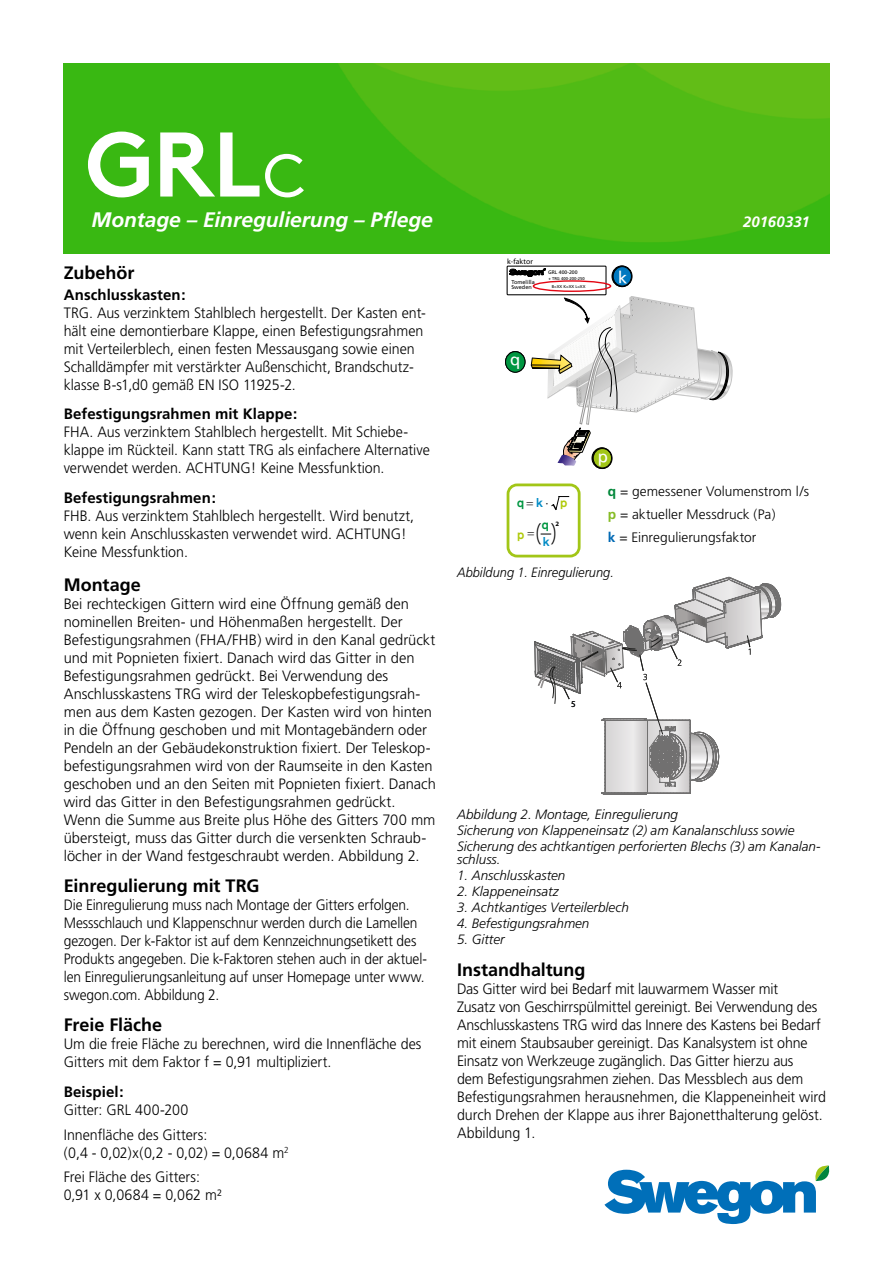
<style>
.page{position:relative;width:893px;height:1263px;background:#fff}
.page>*{position:absolute;margin:0;border:0;box-sizing:border-box;transform-origin:0 0}
.t1{font:700 91.5px "Swegon Brown";color:#fff}
.t2{font:300 22.65px "Neo Sans Std";color:#000}
.t3{font:italic 700 21px "Frutiger";letter-spacing:-.005em;color:#fff}
.t4{font:700 18px "Frutiger";letter-spacing:-.005em;color:#000}
.t5{font:300 15px/18px "Frutiger";letter-spacing:-.005em;color:#000;scale:.95 1}
.t6{font:300 15px/18px "Frutiger";letter-spacing:-.005em;color:#000}
.t7{font:300 15px/18px "Frutiger";letter-spacing:-.005em;color:#000;scale:.92 1}
.t8{font:700 15px "Frutiger";letter-spacing:.005em;color:#000}
.t9{font:300 15px "Frutiger";letter-spacing:.015em;color:#000;scale:.95 1}
.t10{font:italic 700 15px "Frutiger";letter-spacing:.01em;color:#fff}
.t11{font:300 13.65px/22.8px "Frutiger";color:#000}
.t12{font:italic 300 13.5px/16.2px "Frutiger";color:#000}
.t13{font:italic 300 13.5px "Frutiger";color:#000;scale:.95 1}
.t14{font:500 12.75px "Akzidenz Grotesk BE";color:#009641}
.t15{font:500 12.75px "Akzidenz Grotesk BE";color:#008bc5}
.t16{font:500 12.75px "Akzidenz Grotesk BE";color:#afca0b}
.t17{font:8.85px "Myriad Pro";color:#010203}
.t18{font:7.65px "Myriad Pro";letter-spacing:.02em;color:#000}
.t19{font:700 6.6px "Myriad Pro";color:#000}
.t20{font:5.55px/5.6px "Frutiger";color:#000}
.t21{font:5.1px "Frutiger";color:#000}
.t22{font:4.2px/8.2px "Frutiger";color:#000;text-align:right}
.s1{font-weight:300}
.s2{color:#008bc5}
.s3{color:#000}
.s4{color:#afca0b}
.s5{font-weight:700;color:#008739}
.s6{font-weight:700;color:#86bc25}
.s7{font-weight:700;color:#0069b4}
</style>
<div class="page">
<div style="left:507px;top:266px;width:99px;height:29px;border:1px solid #000"></div>
<svg style="left:509px;top:268px;width:37px;height:8px"></svg>
<div style="left:533px;top:280px;width:78px;height:12px;border:1px solid #e30613;border-radius:50%"></div>
<div style="left:507px;top:483px;width:74px;height:74px;border:3px solid #a2c617;border-radius:9px"></div>
<svg style="left:551px;top:496px;width:18px;height:14px"></svg>
<svg style="left:613px;top:266px;width:19px;height:21px"></svg>
<div style="left:612px;top:266px;width:20px;height:21px;border:1px solid #000;border-radius:50%"></div>
<div style="left:613px;top:266px;width:19px;height:20px;border:1px solid #000;border-radius:50%"></div>
<div style="left:592px;top:448px;width:19px;height:20px;background:#000;border-radius:50%"></div>
<div style="left:592px;top:448px;width:20px;height:21px;border:1px solid #000;border-radius:50%"></div>
<div style="left:593px;top:448px;width:19px;height:20px;border:1px solid #000;border-radius:50%"></div>
<div style="left:505px;top:351px;width:20px;height:21px;background:#000c05;border-radius:50%"></div>
<div style="left:505px;top:351px;width:20px;height:21px;border:1px solid #000;border-radius:50%"></div>
<svg style="left:505px;top:352px;width:20px;height:20px"></svg>
<div style="left:505px;top:351px;width:20px;height:22px;border:1px solid #000;border-radius:50%"></div>
<svg style="left:535px;top:577px;width:246px;height:218px"></svg>
<svg style="left:604px;top:1165px;width:226px;height:59px"></svg>
<img style="left:64px;top:64px;width:765px;height:189px">
<svg style="left:619px;top:270px;width:8px;height:13px"></svg>
<svg style="left:530px;top:296px;width:202px;height:170px"></svg>
<svg style="left:511px;top:356px;width:8px;height:13px"></svg>
<h1 class="t1" style="left:85px;top:90px;width:223px">GRL<span class="s1">c</span></h1>
<h3 class="t3" style="left:92px;top:207px;width:343px">Montage – Einregulierung – Pflege</h3>
<p class="t10" style="left:743px;top:213px;width:68px">20160331</p>
<p class="t4" style="left:64px;top:262px;width:72px">Zubehör</p>
<p class="t8" style="left:64px;top:286px;width:123px">Anschlusskasten:</p>
<p class="t5" style="left:64px;top:304px;width:383px">TRG. Aus verzinktem Stahlblech hergestellt. Der Kasten ent&shy;hält eine demontierbare Klappe, einen Befestigungsrahmen mit Verteilerblech, einen festen Messausgang sowie einen Schalldämpfer mit verstärkter Außenschicht, Brandschutz&shy;klasse B-s1,d0 gemäß EN ISO 11925-2.</p>
<p class="t8" style="left:64px;top:405px;width:235px">Befestigungsrahmen mit Klappe:</p>
<p class="t5" style="left:64px;top:423px;width:387px">FHA. Aus verzinktem Stahlblech hergestellt. Mit Schiebe&shy;klappe im Rückteil. Kann statt TRG als einfachere Alternative verwendet werden. ACHTUNG! Keine Messfunktion.</p>
<p class="t8" style="left:64px;top:489px;width:154px">Befestigungsrahmen:</p>
<p class="t5" style="left:64px;top:506px;width:370px">FHB. Aus verzinktem Stahlblech hergestellt. Wird benutzt, wenn kein Anschlusskasten verwendet wird. ACHTUNG!<br>Keine Messfunktion.</p>
<p class="t4" style="left:64px;top:574px;width:78px">Montage</p>
<p class="t6" style="left:64px;top:595px;width:374px">Bei rechteckigen Gittern wird eine Öffnung gemäß den nominellen Breiten- und Höhenmaßen hergestellt. Der Befestigungsrahmen (FHA/FHB) wird in den Kanal gedrückt und mit Popnieten fixiert. Danach wird das Gitter in den Befestigungsrahmen gedrückt. Bei Verwendung des Anschlusskastens TRG wird der Teleskopbefestigungsrah&shy;men aus dem Kasten gezogen. Der Kasten wird von hinten in die Öffnung geschoben und mit Montagebändern oder Pendeln an der Gebäudekonstruktion fixiert. Der Teleskop&shy;befestigungsrahmen wird von der Raumseite in den Kasten geschoben und an den Seiten mit Popnieten fixiert. Danach wird das Gitter in den Befestigungsrahmen gedrückt.<br>Wenn die Summe aus Breite plus Höhe des Gitters 700 mm übersteigt, muss das Gitter durch die versenkten Schraub&shy;löcher in der Wand festgeschraubt werden. Abbildung 2.</p>
<p class="t4" style="left:64px;top:875px;width:197px">Einregulierung mit TRG</p>
<p class="t7" style="left:64px;top:895px;width:396px">Die Einregulierung muss nach Montage der Gitters erfolgen.<br>Messschlauch und Klappenschnur werden durch die Lamellen gezogen. Der k-Faktor ist auf dem Kennzeichnungsetikett des Produkts angegeben. Die k-Faktoren stehen auch in der aktuel&shy;len Einregulierungsanleitung auf unser Homepage unter www. swegon.com. Abbildung 2.</p>
<p class="t4" style="left:64px;top:1014px;width:100px">Freie Fläche</p>
<p class="t5" style="left:64px;top:1034px;width:378px">Um die freie Fläche zu berechnen, wird die Innenfläche des<br>Gitters mit dem Faktor f = 0,91 multipliziert.</p>
<p class="t8" style="left:64px;top:1083px;width:61px">Beispiel:</p>
<p class="t5" style="left:64px;top:1098px;width:153px;line-height:24.3px">Gitter: GRL 400-200<br>Innenfläche des Gitters:</p>
<p class="t5" style="left:64px;top:1140px;width:238px;line-height:24.5px">(0,4 - 0,02)x(0,2 - 0,02) = 0,0684 m<sup>2<br></sup>Frei Fläche des Gitters:</p>
<p class="t9" style="left:64px;top:1186px;width:168px">0,91 x 0,0684 = 0,062 m²</p>
<p class="t18" style="left:507px;top:257px;width:27px">k-faktor</p>
<p class="t21" style="left:548px;top:269px;width:31px">GRL 400-200</p>
<p class="t20" style="left:511px;top:279px;width:25px">Tomelilla<br>Sweden</p>
<p class="t22" style="left:548px;top:274px;width:39px">+ TRG 400-200-250<br>B=XX K=XX L=XX</p>
<p class="t14" style="left:517px;top:495px;width:52px">q<span class="s2">k</span><span class="s3">⋅</span><span class="s4">p</span></p>
<p class="t15" style="left:543px;top:534px;width:8px">k</p>
<p class="t19" style="left:556px;top:519px;width:5px">2</p>
<p class="t14" style="left:542px;top:517px;width:8px">q</p>
<h2 class="t2" style="left:536px;top:519px;width:23px">( )</h2>
<p class="t16" style="left:517px;top:527px;width:9px">p</p>
<p class="t11" style="left:608px;top:480px;width:203px"><span class="s5">q</span> = gemessener Volumenstrom l/s <span class="s6">p</span> = aktueller Messdruck (Pa)<br><span class="s7">k</span> = Einregulierungsfaktor</p>
<p class="t13" style="left:457px;top:565px;width:167px">Abbildung 1. Einregulierung.</p>
<p class="t17" style="left:571px;top:698px;width:6px">5</p>
<p class="t12" style="left:457px;top:806px;width:365px">Abbildung 2. Montage, Einregulierung<br>Sicherung von Klappeneinsatz (2) am Kanalanschluss sowie<br>Sicherung des achtkantigen perforierten Blechs (3) am Kanalan-</p>
<p class="t12" style="left:457px;top:852px;width:45px">schluss.</p>
<p class="t12" style="left:457px;top:868px;width:110px">1. Anschlusskasten</p>
<p class="t12" style="left:457px;top:884px;width:103px">2. Klappeneinsatz</p>
<p class="t12" style="left:457px;top:900px;width:173px">3. Achtkantiges Verteilerblech</p>
<p class="t12" style="left:457px;top:916px;width:134px">4. Befestigungsrahmen</p>
<p class="t12" style="left:457px;top:932px;width:49px">5. Gitter</p>
<p class="t4" style="left:457px;top:959px;width:130px">Instandhaltung</p>
<p class="t5" style="left:457px;top:980px;width:390px">Das Gitter wird bei Bedarf mit lauwarmem Wasser mit<br>Zusatz von Geschirrspülmittel gereinigt. Bei Verwendung des Anschlusskastens TRG wird das Innere des Kastens bei Bedarf mit einem Staubsauber gereinigt. Das Kanalsystem ist ohne Einsatz von Werkzeuge zugänglich. Das Gitter hierzu aus<br>dem Befestigungsrahmen ziehen. Das Messblech aus dem Befestigungsrahmen herausnehmen, die Klappeneinheit wird durch Drehen der Klappe aus ihrer Bajonetthalterung gelöst.<br>Abbildung 1.</p>
</div>
